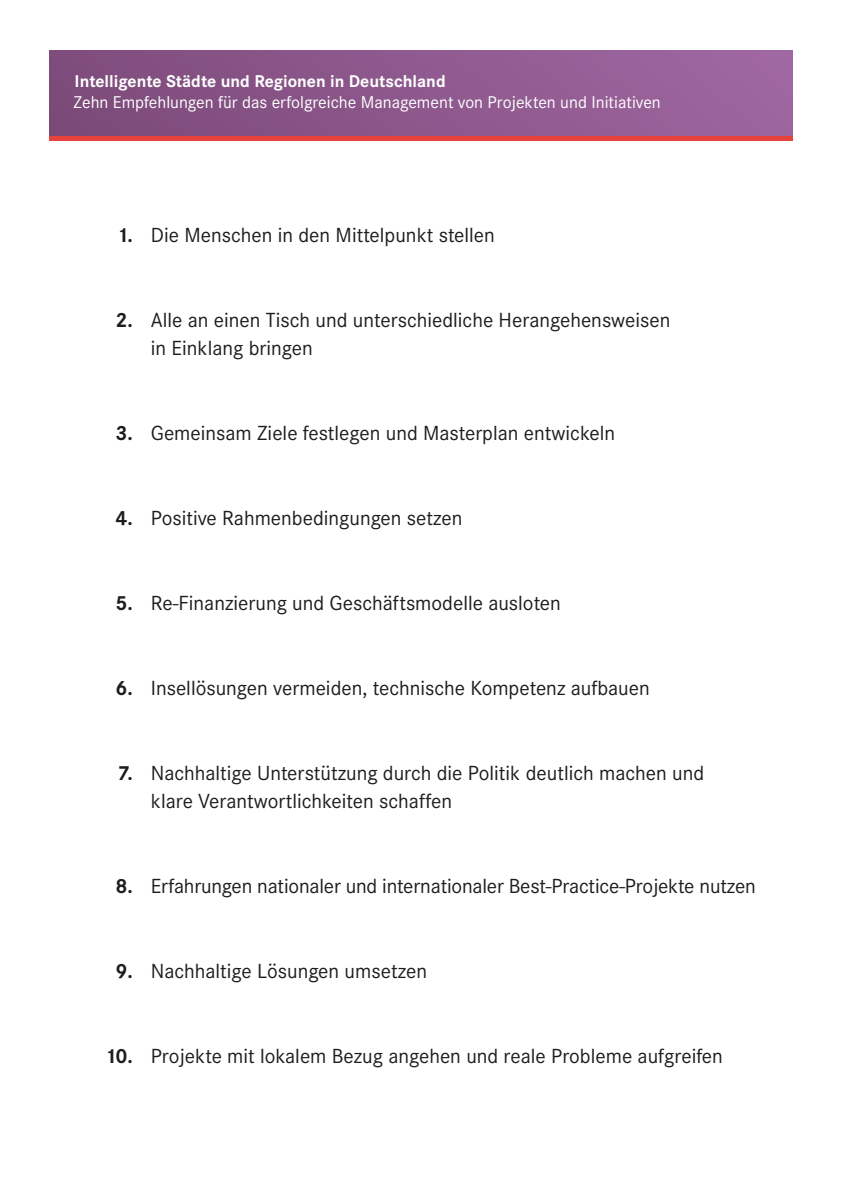
<style>
.page{position:relative;width:842px;height:1192px;background:#fff}
.page>*{position:absolute;margin:0;border:0;box-sizing:border-box;transform-origin:0 0}
.Subhead_20_22{font:21.2px/28.3px "Corporate S";color:#1d1d1b}
.Headline_20_22{font:700 21.2px "Corporate S";color:#1d1d1b}
.Subhead_27_30{font:17.7px "Corporate S";color:#fff}
.Headline_12_15{font:700 17.7px "Corporate S";color:#fff}
</style>
<div class="page">
<div style="left:50px;top:135px;width:742px;height:6px;background:#e8433b"></div>
<div style="left:50px;top:50px;width:742px;height:85px;background:linear-gradient(to right,#7d4b7a,#9f67a1)"></div>
<p class="Headline_12_15" style="left:75px;top:71px;width:373px">Intelligente Städte und Regionen in Deutschland</p>
<p class="Subhead_27_30" style="left:73px;top:93px;width:589px">Zehn Empfehlungen für das erfolgreiche Management von Projekten und Initiativen</p>
<p class="Headline_20_22" style="left:117px;top:223px;width:18px">1.</p>
<p class="Subhead_20_22" style="left:151px;top:221px;width:346px">Die Menschen in den Mittelpunkt stellen</p>
<p class="Headline_20_22" style="left:116px;top:308px;width:19px">2.</p>
<p class="Subhead_20_22" style="left:151px;top:306px;width:521px">Alle an einen Tisch und unterschiedliche Herangehensweisen in Einklang bringen</p>
<p class="Headline_20_22" style="left:116px;top:421px;width:19px">3.</p>
<p class="Subhead_20_22" style="left:151px;top:419px;width:466px">Gemeinsam Ziele festlegen und Masterplan entwickeln</p>
<p class="Headline_20_22" style="left:116px;top:506px;width:19px">4.</p>
<p class="Subhead_20_22" style="left:151px;top:504px;width:313px">Positive Rahmenbedingungen setzen</p>
<p class="Headline_20_22" style="left:116px;top:591px;width:19px">5.</p>
<p class="Subhead_20_22" style="left:151px;top:589px;width:412px">Re-Finanzierung und Geschäftsmodelle ausloten</p>
<p class="Headline_20_22" style="left:116px;top:676px;width:19px">6.</p>
<p class="Subhead_20_22" style="left:151px;top:674px;width:501px">Insellösungen vermeiden, technische Kompetenz aufbauen</p>
<p class="Headline_20_22" style="left:118px;top:761px;width:17px">7.</p>
<p class="Subhead_20_22" style="left:151px;top:759px;width:555px">Nachhaltige Unterstützung durch die Politik deutlich machen und klare Verantwortlichkeiten schaffen</p>
<p class="Headline_20_22" style="left:116px;top:874px;width:19px">8.</p>
<p class="Subhead_20_22" style="left:151px;top:872px;width:606px">Erfahrungen nationaler und internationaler Best-Practice-Projekte nutzen</p>
<p class="Headline_20_22" style="left:116px;top:959px;width:19px">9.</p>
<p class="Subhead_20_22" style="left:151px;top:957px;width:278px">Nachhaltige Lösungen umsetzen</p>
<p class="Headline_20_22" style="left:105px;top:1043px;width:30px">10.</p>
<p class="Subhead_20_22" style="left:151px;top:1042px;width:574px">Projekte mit lokalem Bezug angehen und reale Probleme aufgreifen</p>
</div>
